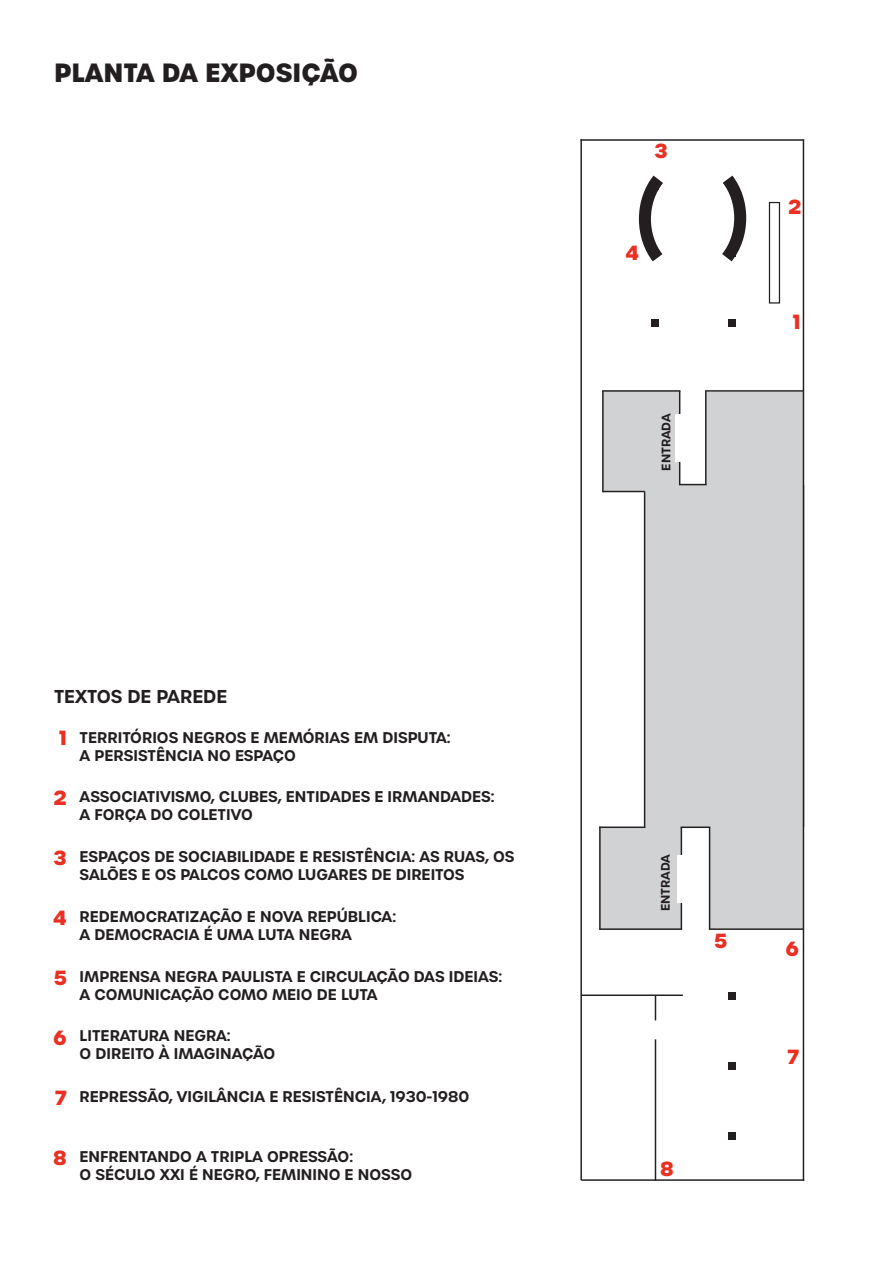
<style>
.page{position:relative;width:893px;height:1263px;background:#fff}
.page>*{position:absolute;margin:0;border:0;box-sizing:border-box;transform-origin:0 0}
.t1{font:700 25.5px "Urbane";color:#231f20}
.t2{font:700 19.8px "Urbane";color:#ea3023}
.t3{font:600 18px "Urbane";color:#231f20}
.t4{font:600 15px/18px "Urbane";color:#231f20}
.t5{font:600 12px "Urbane";color:#231f20}
</style>
<div class="page">
<div style="left:645px;top:826px;width:36px;height:5px;background:#d1d2d4"></div>
<div style="left:710px;top:826px;width:93px;height:103px;background:#d1d2d4"></div>
<div style="left:604px;top:392px;width:75px;height:99px;background:#d1d2d4"></div>
<div style="left:706px;top:392px;width:97px;height:99px;background:#d1d2d4"></div>
<div style="left:599px;top:828px;width:82px;height:102px;background:#d1d2d4"></div>
<div style="left:644px;top:485px;width:160px;height:341px;background:#d1d2d4"></div>
<hr style="left:803px;top:139px;width:1px;height:194px;background:#231f20">
<hr style="left:580px;top:139px;width:223px;height:2px;background:#231f20">
<hr style="left:580px;top:139px;width:2px;height:1041px;background:#231f20">
<hr style="left:581px;top:1179px;width:223px;height:2px;background:#231f20">
<hr style="left:803px;top:333px;width:1px;height:848px;background:#231f20">
<hr style="left:705px;top:390px;width:98px;height:2px;background:#231f20">
<hr style="left:705px;top:391px;width:1px;height:94px;background:#231f20">
<hr style="left:602px;top:391px;width:2px;height:101px;background:#231f20">
<hr style="left:603px;top:491px;width:42px;height:1px;background:#231f20">
<hr style="left:679px;top:391px;width:1px;height:94px;background:#231f20">
<hr style="left:602px;top:390px;width:78px;height:2px;background:#231f20">
<svg style="left:680px;top:484px;width:25px;height:1px"></svg>
<hr style="left:644px;top:491px;width:1px;height:336px;background:#231f20">
<hr style="left:681px;top:826px;width:29px;height:2px;background:#231f20">
<hr style="left:681px;top:827px;width:1px;height:102px;background:#231f20">
<hr style="left:599px;top:928px;width:83px;height:2px;background:#231f20">
<hr style="left:599px;top:826px;width:2px;height:103px;background:#231f20">
<hr style="left:709px;top:827px;width:1px;height:103px;background:#231f20">
<hr style="left:710px;top:928px;width:93px;height:2px;background:#231f20">
<hr style="left:581px;top:994px;width:102px;height:2px;background:#231f20">
<hr style="left:655px;top:1039px;width:1px;height:142px;background:#231f20">
<div style="left:651px;top:319px;width:7px;height:8px;background:#231f20"></div>
<div style="left:728px;top:319px;width:7px;height:8px;background:#231f20"></div>
<div style="left:728px;top:1062px;width:7px;height:7px;background:#231f20"></div>
<div style="left:728px;top:992px;width:7px;height:8px;background:#231f20"></div>
<div style="left:728px;top:1132px;width:7px;height:7px;background:#231f20"></div>
<div style="left:769px;top:202px;width:11px;height:102px;border:1px solid #231f20"></div>
<svg style="left:655px;top:996px;width:1px;height:24px"></svg>
<hr style="left:599px;top:826px;width:46px;height:2px;background:#231f20">
<svg style="left:638px;top:175px;width:25px;height:87px"></svg>
<svg style="left:722px;top:175px;width:25px;height:87px"></svg>
<div style="left:677px;top:855px;width:6px;height:48px;background:#fff"></div>
<div style="left:675px;top:414px;width:6px;height:48px;background:#fff"></div>
<p class="t1" style="left:54px;top:55px;width:306px">PLANTA DA EXPOSIÇÃO</p>
<p class="t3" style="left:54px;top:684px;width:175px">TEXTOS DE PAREDE</p>
<p class="t2" style="left:59px;top:724px;width:9px">1</p>
<p class="t2" style="left:54px;top:784px;width:15px">2</p>
<p class="t2" style="left:54px;top:844px;width:15px">3</p>
<p class="t2" style="left:53px;top:904px;width:15px">4</p>
<p class="t2" style="left:54px;top:964px;width:15px">5</p>
<p class="t2" style="left:53px;top:1024px;width:15px">6</p>
<p class="t2" style="left:55px;top:1084px;width:14px">7</p>
<p class="t4" style="left:80px;top:728px;width:372px">TERRITÓRIOS NEGROS E MEMÓRIAS EM DISPUTA:</p>
<p class="t4" style="left:80px;top:746px;width:218px">A PERSISTÊNCIA NO ESPAÇO</p>
<p class="t4" style="left:80px;top:788px;width:416px">ASSOCIATIVISMO, CLUBES, ENTIDADES E IRMANDADES:</p>
<p class="t4" style="left:80px;top:806px;width:175px">A FORÇA DO COLETIVO</p>
<p class="t4" style="left:80px;top:848px;width:436px">ESPAÇOS DE SOCIABILIDADE E RESISTÊNCIA: AS RUAS, OS<br>SALÕES E OS PALCOS COMO LUGARES DE DIREITOS</p>
<p class="t4" style="left:80px;top:908px;width:318px">REDEMOCRATIZAÇÃO E NOVA REPÚBLICA:</p>
<p class="t4" style="left:80px;top:926px;width:274px">A DEMOCRACIA É UMA LUTA NEGRA</p>
<p class="t4" style="left:80px;top:968px;width:424px">IMPRENSA NEGRA PAULISTA E CIRCULAÇÃO DAS IDEIAS:</p>
<p class="t4" style="left:80px;top:986px;width:299px">A COMUNICAÇÃO COMO MEIO DE LUTA</p>
<p class="t4" style="left:80px;top:1027px;width:153px">LITERATURA NEGRA:</p>
<p class="t4" style="left:80px;top:1045px;width:197px">O DIREITO À IMAGINAÇÃO</p>
<p class="t4" style="left:80px;top:1087px;width:391px">REPRESSÃO, VIGILÂNCIA E RESISTÊNCIA, 1930-1980</p>
<p class="t2" style="left:53px;top:1144px;width:15px">8</p>
<p class="t4" style="left:80px;top:1147px;width:275px">ENFRENTANDO A TRIPLA OPRESSÃO:</p>
<p class="t4" style="left:80px;top:1165px;width:334px">O SÉCULO XXI É NEGRO, FEMININO E NOSSO</p>
<p class="t2" style="left:655px;top:137px;width:15px">3</p>
<p class="t2" style="left:625px;top:239px;width:15px">4</p>
<p class="t5" style="left:658px;top:470px;width:59px;rotate:-90deg">ENTRADA</p>
<p class="t2" style="left:788px;top:193px;width:15px">2</p>
<p class="t2" style="left:793px;top:308px;width:9px">1</p>
<p class="t5" style="left:657px;top:911px;width:59px;rotate:-90deg">ENTRADA</p>
<p class="t2" style="left:714px;top:927px;width:15px">5</p>
<p class="t2" style="left:660px;top:1155px;width:15px">8</p>
<p class="t2" style="left:785px;top:935px;width:15px">6</p>
<p class="t2" style="left:787px;top:1043px;width:14px">7</p>
</div>
